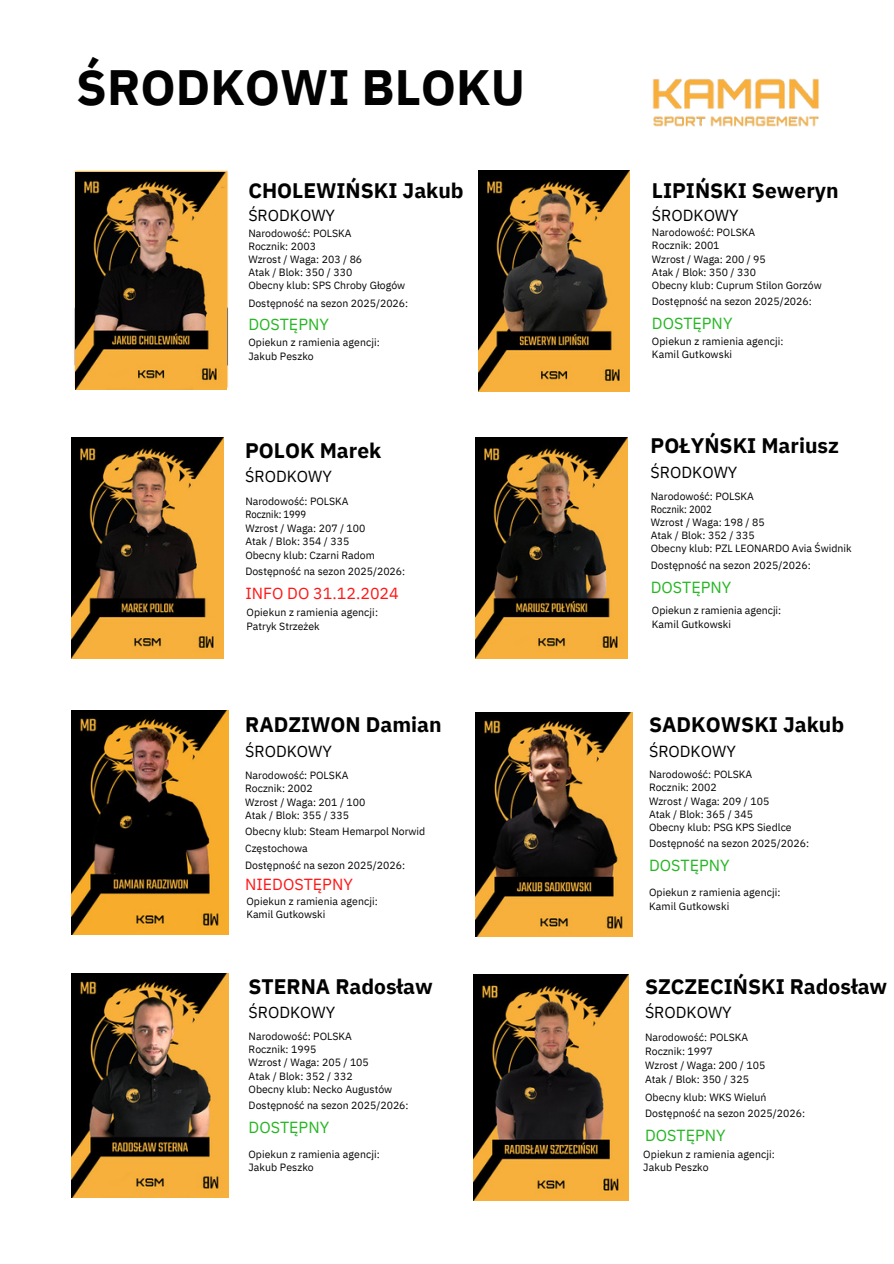
<style>
.page{position:relative;width:894px;height:1264px;background:#fff}
.page>*{position:absolute;margin:0;border:0;box-sizing:border-box;transform-origin:0 0}
.t1{font:700 49.5px "IBM Plex Sans";color:#020203}
.t2{font:700 21px "IBM Plex Sans";color:#020203}
.t3{font:16.05px "IBM Plex Sans";color:#020203}
.t4{font:16.05px "IBM Plex Sans";color:#26b623}
.t5{font:16.05px "IBM Plex Sans";color:#ff1616}
.t6{font:10.5px/13.5px "IBM Plex Sans";color:#020203}
.t7{font:10.5px "IBM Plex Sans Cond";color:#020203}
.s1{color:#000}
</style>
<div class="page">
<img style="left:652px;top:78px;width:167px;height:49px">
<img style="left:74px;top:170px;width:155px;height:220px">
<img style="left:75px;top:172px;width:151px;height:217px">
<img style="left:478px;top:170px;width:151px;height:221px">
<img style="left:71px;top:437px;width:152px;height:222px">
<img style="left:475px;top:437px;width:152px;height:222px">
<img style="left:71px;top:710px;width:158px;height:224px">
<img style="left:475px;top:712px;width:157px;height:224px">
<img style="left:71px;top:973px;width:158px;height:224px">
<img style="left:473px;top:974px;width:155px;height:226px">
<p class="t1" style="left:76px;top:54px;width:450px">ŚRODKOWI BLOKU</p>
<p class="t2" style="left:248px;top:177px;width:217px">CHOLEWIŃSKI Jakub</p>
<p class="t3" style="left:248px;top:204px;width:88px">ŚRODKOWY</p>
<p class="t6" style="left:248px;top:226px;width:105px">Narodowość: POLSKA</p>
<p class="t6" style="left:248px;top:239px;width:69px">Rocznik: 2003</p>
<p class="t6" style="left:248px;top:252px;width:115px">Wzrost / Waga: 203 / 86</p>
<p class="t6" style="left:248px;top:265px;width:105px">Atak / Blok: 350 / 330</p>
<p class="t6" style="left:248px;top:278px;width:158px">Obecny klub: SPS Chroby Głogów</p>
<p class="t6" style="left:248px;top:296px;width:161px">Dostępność na sezon 2025/2026:</p>
<p class="t4" style="left:248px;top:314px;width:82px">DOSTĘPNY</p>
<p class="t6" style="left:248px;top:335px;width:133px">Opiekun z ramienia agencji:</p>
<p class="t6" style="left:248px;top:349px;width:67px">Jakub Peszko</p>
<p class="t2" style="left:245px;top:436px;width:137px">POLOK Marek</p>
<p class="t3" style="left:245px;top:466px;width:88px">ŚRODKOWY</p>
<p class="t6" style="left:245px;top:494px;width:105px">Narodowość: POLSKA</p>
<p class="t7" style="left:245px;top:507px;width:62px">Rocznik: <span class="s1">1999</span></p>
<p class="t6" style="left:245px;top:521px;width:122px">Wzrost / Waga: 207 / 100</p>
<p class="t6" style="left:245px;top:534px;width:105px">Atak / Blok: 354 / 335</p>
<p class="t6" style="left:245px;top:548px;width:131px">Obecny klub: Czarni Radom</p>
<h2 class="t6" style="left:245px;top:564px;width:161px">Dostępność na sezon 2025/2026:</h2>
<p class="t5" style="left:245px;top:582px;width:155px">INFO DO 31.12.2024</p>
<p class="t6" style="left:246px;top:605px;width:133px">Opiekun z ramienia agencji:</p>
<p class="t6" style="left:246px;top:619px;width:75px">Patryk Strzeżek</p>
<p class="t2" style="left:245px;top:710px;width:198px">RADZIWON Damian</p>
<p class="t3" style="left:245px;top:740px;width:88px">ŚRODKOWY</p>
<p class="t6" style="left:245px;top:768px;width:105px">Narodowość: POLSKA</p>
<p class="t6" style="left:245px;top:781px;width:69px">Rocznik: <span class="s1">2002</span></p>
<p class="t6" style="left:245px;top:795px;width:122px">Wzrost / Waga: 201 / 100</p>
<p class="t6" style="left:245px;top:808px;width:105px">Atak / Blok: 355 / 335</p>
<p class="t6" style="left:245px;top:822px;width:181px;line-height:16.8px">Obecny klub: Steam Hemarpol Norwid<br>Częstochowa</p>
<p class="t6" style="left:245px;top:858px;width:161px">Dostępność na sezon 2025/2026:</p>
<p class="t5" style="left:245px;top:873px;width:109px">NIEDOSTĘPNY</p>
<p class="t6" style="left:246px;top:894px;width:133px">Opiekun z ramienia agencji:</p>
<p class="t6" style="left:246px;top:907px;width:81px">Kamil Gutkowski</p>
<p class="t2" style="left:248px;top:972px;width:186px">STERNA Radosław</p>
<p class="t3" style="left:248px;top:1002px;width:88px">ŚRODKOWY</p>
<h2 class="t6" style="left:248px;top:1029px;width:105px">Narodowość: POLSKA</h2>
<p class="t6" style="left:248px;top:1042px;width:69px">Rocznik: 1995</p>
<p class="t6" style="left:248px;top:1055px;width:122px">Wzrost / Waga: 205 / 105</p>
<p class="t6" style="left:248px;top:1068px;width:105px">Atak / Blok: 352 / 332</p>
<p class="t6" style="left:248px;top:1081px;width:145px">Obecny klub: Necko Augustów</p>
<p class="t6" style="left:248px;top:1098px;width:161px">Dostępność na sezon 2025/2026:</p>
<p class="t4" style="left:248px;top:1116px;width:82px">DOSTĘPNY</p>
<p class="t6" style="left:248px;top:1147px;width:133px">Opiekun z ramienia agencji:<br>Jakub Peszko</p>
<p class="t2" style="left:651px;top:176px;width:188px">LIPIŃSKI Seweryn</p>
<p class="t3" style="left:651px;top:204px;width:88px">ŚRODKOWY</p>
<p class="t6" style="left:651px;top:225px;width:105px">Narodowość: POLSKA</p>
<p class="t6" style="left:651px;top:239px;width:69px">Rocznik: 2001</p>
<p class="t6" style="left:651px;top:252px;width:115px">Wzrost / Waga: 200 / 95</p>
<p class="t6" style="left:651px;top:265px;width:105px">Atak / Blok: 350 / 330</p>
<p class="t6" style="left:651px;top:278px;width:171px">Obecny klub: Cuprum Stilon Gorzów</p>
<p class="t6" style="left:651px;top:295px;width:161px">Dostępność na sezon 2025/2026:</p>
<p class="t4" style="left:651px;top:312px;width:82px">DOSTĘPNY</p>
<p class="t6" style="left:651px;top:334px;width:133px">Opiekun z ramienia agencji:</p>
<p class="t6" style="left:651px;top:347px;width:82px">Kamil Gutkowski</p>
<p class="t2" style="left:650px;top:432px;width:190px">POŁYŃSKI Mariusz</p>
<p class="t3" style="left:650px;top:462px;width:88px">ŚRODKOWY</p>
<p class="t6" style="left:650px;top:489px;width:105px">Narodowość: POLSKA</p>
<p class="t7" style="left:650px;top:502px;width:62px">Rocznik: <span class="s1">2002</span></p>
<p class="t6" style="left:650px;top:515px;width:115px">Wzrost / Waga: 198 / 85</p>
<p class="t6" style="left:650px;top:528px;width:105px">Atak / Blok: 352 / 335</p>
<h2 class="t6" style="left:650px;top:541px;width:202px">Obecny klub: PZL LEONARDO Avia Świdnik</h2>
<p class="t6" style="left:650px;top:558px;width:161px">Dostępność na sezon 2025/2026:</p>
<p class="t4" style="left:650px;top:576px;width:82px">DOSTĘPNY</p>
<p class="t6" style="left:651px;top:603px;width:131px">Opiekun z ramienia agencji:</p>
<h2 class="t6" style="left:651px;top:617px;width:81px">Kamil Gutkowski</h2>
<p class="t2" style="left:649px;top:710px;width:196px">SADKOWSKI Jakub</p>
<p class="t3" style="left:649px;top:740px;width:88px">ŚRODKOWY</p>
<p class="t6" style="left:649px;top:767px;width:105px">Narodowość: POLSKA</p>
<p class="t6" style="left:649px;top:780px;width:69px">Rocznik: 2002</p>
<p class="t6" style="left:649px;top:793px;width:122px">Wzrost / Waga: 209 / 105</p>
<p class="t6" style="left:649px;top:807px;width:105px">Atak / Blok: 365 / 345</p>
<p class="t6" style="left:649px;top:820px;width:144px">Obecny klub: PSG KPS Siedlce</p>
<p class="t6" style="left:649px;top:836px;width:161px">Dostępność na sezon 2025/2026:</p>
<p class="t4" style="left:649px;top:854px;width:82px">DOSTĘPNY</p>
<p class="t6" style="left:649px;top:885px;width:133px">Opiekun z ramienia agencji:<br>Kamil Gutkowski</p>
<p class="t2" style="left:644px;top:972px;width:244px">SZCZECIŃSKI Radosław</p>
<p class="t3" style="left:644px;top:1002px;width:88px">ŚRODKOWY</p>
<p class="t6" style="left:645px;top:1030px;width:105px">Narodowość: POLSKA</p>
<h2 class="t6" style="left:645px;top:1044px;width:69px">Rocznik: 1997</h2>
<p class="t6" style="left:645px;top:1057px;width:122px">Wzrost / Waga: 200 / 105</p>
<p class="t6" style="left:645px;top:1072px;width:105px">Atak / Blok: 350 / 325</p>
<p class="t6" style="left:645px;top:1089px;width:123px">Obecny klub: WKS Wieluń</p>
<p class="t6" style="left:645px;top:1106px;width:161px">Dostępność na sezon 2025/2026:</p>
<p class="t4" style="left:645px;top:1124px;width:82px">DOSTĘPNY</p>
<p class="t6" style="left:643px;top:1147px;width:133px">Opiekun z ramienia agencji:<br>Jakub Peszko</p>
</div>
